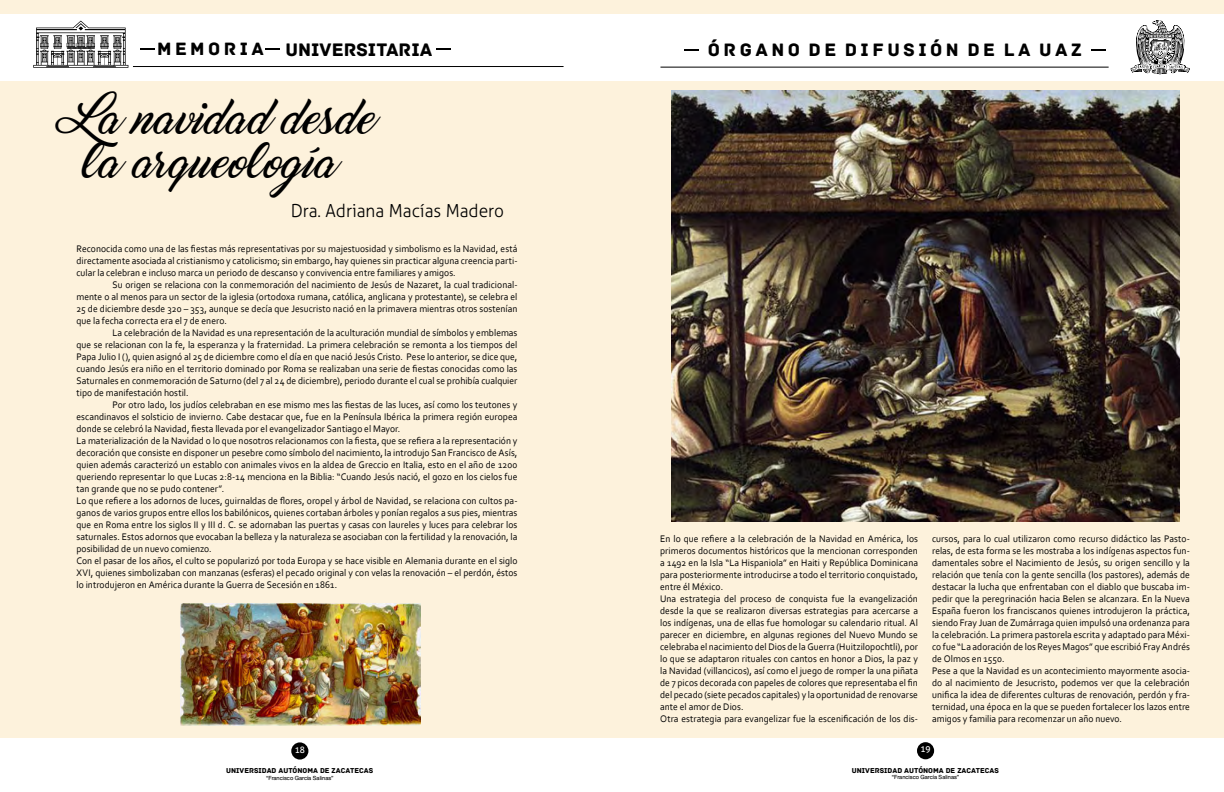
<style>
.page{position:relative;width:1224px;height:792px;background:#fff}
.page>*{position:absolute;margin:0;border:0;box-sizing:border-box;transform-origin:0 0}
.t1{font:36px/43.2px "Marguerite";letter-spacing:.01em;color:#000}
.t2{font:19.1px "Archive";color:#000}
.t3{font:18.9px "Archive";letter-spacing:.185em;color:#000}
.t4{font:300 18px "Aller";color:#000;scale:.96 1}
.t5{font:10px/12px "Corbel";letter-spacing:.005em;color:#000;text-align:justify;scale:.95 1}
.t6{font:9px "Aller";color:#fff;scale:.95 1}
.t7{font:7.5px "Archive";color:#000}
.t8{font:5.7px "Alte Haas Grotesk";color:#000}
.s1{font-size:18.8px}
</style>
<div class="page">
<svg style="left:684px;top:49px;width:14px;height:2px"></svg>
<hr style="left:660px;top:67px;width:449px;height:1px;background:#000">
<svg style="left:1130px;top:20px;width:60px;height:54px"></svg>
<svg style="left:1092px;top:49px;width:14px;height:2px"></svg>
<svg style="left:33px;top:21px;width:95px;height:47px"></svg>
<svg style="left:266px;top:48px;width:14px;height:2px"></svg>
<svg style="left:141px;top:48px;width:14px;height:2px"></svg>
<svg style="left:437px;top:48px;width:14px;height:2px"></svg>
<hr style="left:133px;top:66px;width:431px;height:1px;background:#000">
<div style="left:291px;top:742px;width:17px;height:18px;background:#000;border-radius:50%"></div>
<div style="left:917px;top:742px;width:17px;height:17px;background:#000;border-radius:50%"></div>
<div style="left:612px;top:81px;width:612px;height:657px;background:#fdf2dc"></div>
<div style="left:612px;top:0;width:612px;height:14px;background:#fdf2dc"></div>
<div style="left:0;top:81px;width:612px;height:657px;background:#fdf2dc"></div>
<img style="left:180px;top:603px;width:240px;height:122px">
<img style="left:671px;top:90px;width:508px;height:432px">
<div style="left:0;top:0;width:612px;height:14px;background:#fdf2dc"></div>
<h2 class="t2" style="left:157px;top:38px;width:335px"><span class="s1">M E M O R I A</span> UNIVERSITARIA UAZ</h2>
<h3 class="t3" style="left:708px;top:38px;width:375px">ÓRGANO DE DIFUSIÓN DE LA UAZ</h3>
<h1 class="t1" style="left:82px;top:100px;width:294px">La navidad desde la arqueología</h1>
<h3 class="t4" style="left:291px;top:200px;width:224px">Dra. Adriana Macías Madero</h3>
<p class="t5" style="left:76px;top:242px;width:466px">Reconocida como una de las fiestas más representativas por su majestuosidad y simbolismo es la Navidad, está directamente asociada al cristianismo y catolicismo; sin embargo, hay quienes sin practicar alguna creencia parti&shy;cular la celebran e incluso marca un periodo de descanso y convivencia entre familiares y amigos.</p>
<p class="t5" style="left:76px;top:278px;width:466px;text-indent:36px">Su origen se relaciona con la conmemoración del nacimiento de Jesús de Nazaret, la cual tradicional&shy;mente o al menos para un sector de la iglesia (ortodoxa rumana, católica, anglicana y protestante), se celebra el 25 de diciembre desde 320 – 353, aunque se decía que Jesucristo nació en la primavera mientras otros sostenían que la fecha correcta era el 7 de enero.</p>
<p class="t5" style="left:76px;top:326px;width:466px;text-indent:36px">La celebración de la Navidad es una representación de la aculturación mundial de símbolos y emblemas que se relacionan con la fe, la esperanza y la fraternidad. La primera celebración se remonta a los tiempos del Papa Julio I (), quien asignó al 25 de diciembre como el día en que nació Jesús Cristo. Pese lo anterior, se dice que, cuando Jesús era niño en el territorio dominado por Roma se realizaban una serie de fiestas conocidas como las Saturnales en conmemoración de Saturno (del 7 al 24 de diciembre), periodo durante el cual se prohibía cualquier tipo de manifestación hostil.</p>
<p class="t5" style="left:76px;top:398px;width:466px;text-align:left;text-indent:36px">Por otro lado, los judíos celebraban en ese mismo mes las fiestas de las luces, así como los teutones y escandinavos el solsticio de invierno. Cabe destacar que, fue en la Península Ibérica la primera región europea donde se celebró la Navidad, fiesta llevada por el evangelizador Santiago el Mayor.<br>La materialización de la Navidad o lo que nosotros relacionamos con la fiesta, que se refiera a la representación y decoración que consiste en disponer un pesebre como símbolo del nacimiento, la introdujo San Francisco de Asís, quien además caracterizó un establo con animales vivos en la aldea de Greccio en Italia, esto en el año de 1200 queriendo representar lo que Lucas 2:8-14 menciona en la Biblia: “Cuando Jesús nació, el gozo en los cielos fue tan grande que no se pudo contener”.<br>Lo que refiere a los adornos de luces, guirnaldas de flores, oropel y árbol de Navidad, se relaciona con cultos pa&shy;ganos de varios grupos entre ellos los babilónicos, quienes cortaban árboles y ponían regalos a sus pies, mientras que en Roma entre los siglos II y III d. C. se adornaban las puertas y casas con laureles y luces para celebrar los saturnales. Estos adornos que evocaban la belleza y la naturaleza se asociaban con la fertilidad y la renovación, la posibilidad de un nuevo comienzo.<br>Con el pasar de los años, el culto se popularizó por toda Europa y se hace visible en Alemania durante en el siglo XVI, quienes simbolizaban con manzanas (esferas) el pecado original y con velas la renovación – el perdón, éstos lo introdujeron en América durante la Guerra de Secesión en 1861.</p>
<p class="t5" style="left:660px;top:532px;width:273px;text-align:left">En lo que refiere a la celebración de la Navidad en América, los primeros documentos históricos que la mencionan corresponden a 1492 en la Isla “La Hispaniola” en Haiti y República Dominicana para posteriormente introducirse a todo el territorio conquistado, entre él México.<br>Una estrategia del proceso de conquista fue la evangelización desde la que se realizaron diversas estrategias para acercarse a los indígenas, una de ellas fue homologar su calendario ritual. Al parecer en diciembre, en algunas regiones del Nuevo Mundo se celebraba el nacimiento del Dios de la Guerra (Huitzilopochtli), por lo que se adaptaron rituales con cantos en honor a Dios, la paz y la Navidad (villancicos), así como el juego de romper la una piñata de 7 picos decorada con papeles de colores que representaba el fin del pecado (siete pecados capitales) y la oportunidad de renovarse ante el amor de Dios.<br>Otra estrategia para evangelizar fue la escenificación de los dis-</p>
<p class="t5" style="left:932px;top:532px;width:273px;text-align:left">cursos, para lo cual utilizaron como recurso didáctico las Pasto&shy;relas, de esta forma se les mostraba a los indígenas aspectos fun&shy;damentales sobre el Nacimiento de Jesús, su origen sencillo y la relación que tenía con la gente sencilla (los pastores), además de destacar la lucha que enfrentaban con el diablo que buscaba im&shy;pedir que la peregrinación hacia Belen se alcanzara. En la Nueva España fueron los franciscanos quienes introdujeron la práctica, siendo Fray Juan de Zumárraga quien impulsó una ordenanza para la celebración. La primera pastorela escrita y adaptado para Méxi&shy;co fue “La adoración de los Reyes Magos” que escribió Fray Andrés de Olmos en 1550.<br>Pese a que la Navidad es un acontecimiento mayormente asocia&shy;do al nacimiento de Jesucristo, podemos ver que la celebración unifica la idea de diferentes culturas de renovación, perdón y fra&shy;ternidad, una época en la que se pueden fortalecer los lazos entre amigos y familia para recomenzar un año nuevo.</p>
<p class="t6" style="left:295px;top:744px;width:12px">18</p>
<p class="t6" style="left:921px;top:744px;width:12px">19</p>
<p class="t7" style="left:226px;top:766px;width:149px">UNIVERSIDAD AUTÓNOMA DE ZACATECAS</p>
<p class="t8" style="left:266px;top:774px;width:69px">“Francisco García Salinas”</p>
<p class="t7" style="left:852px;top:766px;width:149px">UNIVERSIDAD AUTÓNOMA DE ZACATECAS</p>
<p class="t8" style="left:892px;top:774px;width:69px">“Francisco García Salinas”</p>
</div>
